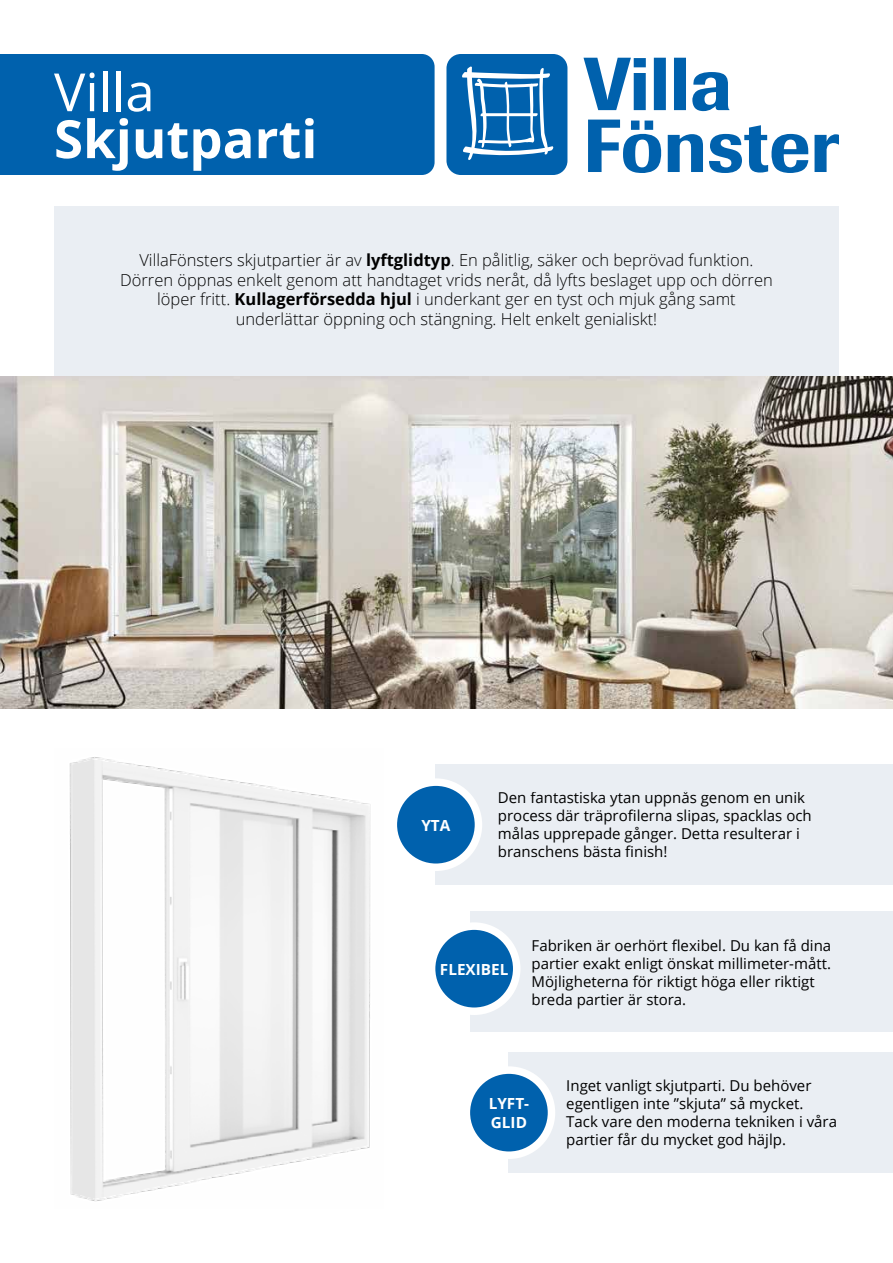
<style>
.page{position:relative;width:893px;height:1263px;background:#fff}
.page>*{position:absolute;margin:0;border:0;box-sizing:border-box;transform-origin:0 0}
.t1{font:700 52.65px "Open Sans";color:#fff}
.t2{font:52.65px "Open Sans";color:#fff}
.t3{font:300 16.5px/19.8px "Open Sans";color:#000;text-align:center}
.t4{font:700 15.3px/18.3px "Open Sans";color:#fff}
.t5{font:15px/18px "Open Sans";color:#000}
.s1{font-weight:700}
</style>
<div class="page">
<div style="left:0;top:54px;width:435px;height:121px;background:#0061ad"></div>
<div style="left:54px;top:206px;width:785px;height:170px;background:#eaeef3"></div>
<div style="left:446px;top:54px;width:121px;height:121px;background:#0061ad;border-radius:14px"></div>
<svg style="left:583px;top:58px;width:256px;height:115px"></svg>
<svg style="left:462px;top:66px;width:91px;height:94px"></svg>
<div style="left:436px;top:764px;width:457px;height:121px;background:#eaeef3"></div>
<div style="left:508px;top:1052px;width:385px;height:121px;background:#eaeef3"></div>
<div style="left:470px;top:911px;width:423px;height:121px;background:#eaeef3"></div>
<img style="left:0;top:376px;width:893px;height:332px">
<div style="left:466px;top:1070px;width:85px;height:85px;background:#0061ad;border-radius:50%"></div>
<div style="left:463px;top:1066px;width:92px;height:93px;border:8px solid #fff;border-radius:50%"></div>
<div style="left:432px;top:926px;width:85px;height:85px;background:#0061ad;border-radius:50%"></div>
<div style="left:428px;top:922px;width:92px;height:93px;border:8px solid #fff;border-radius:50%"></div>
<div style="left:393px;top:782px;width:85px;height:85px;background:#0061ad;border-radius:50%"></div>
<div style="left:390px;top:778px;width:92px;height:93px;border:8px solid #fff;border-radius:50%"></div>
<img style="left:69px;top:757px;width:302px;height:445px">
<h1 class="t2" style="left:54px;top:56px;width:102px">Villa</h1>
<h1 class="t1" style="left:54px;top:102px;width:265px">Skjutparti</h1>
<p class="t3" style="left:120px;top:249px;width:654px">VillaFönsters skjutpartier är av <span class="s1">lyftglidtyp</span>. En pålitlig, säker och beprövad funktion.<br>Dörren öppnas enkelt genom att handtaget vrids neråt, då lyfts beslaget upp och dörren löper fritt. <span class="s1">Kullagerförsedda hjul</span> i underkant ger en tyst och mjuk gång samt underlättar öppning och stängning. Helt enkelt genialiskt!</p>
<p class="t4" style="left:421px;top:815px;width:30px">YTA</p>
<p class="t5" style="left:498px;top:789px;width:315px">Den fantastiska ytan uppnås genom en unik process där träprofilerna slipas, spacklas och målas upprepade gånger. Detta resulterar i branschens bästa finish!</p>
<p class="t4" style="left:440px;top:959px;width:70px">FLEXIBEL</p>
<p class="t5" style="left:532px;top:936px;width:301px">Fabriken är oerhört flexibel. Du kan få dina partier exakt enligt önskat millimeter-mått.<br>Möjligheterna för riktigt höga eller riktigt breda partier är stora.</p>
<p class="t4" style="left:489px;top:1094px;width:42px">LYFT-<br>GLID</p>
<p class="t5" style="left:566px;top:1076px;width:272px">Inget vanligt skjutparti. Du behöver egentligen inte ”skjuta” så mycket.<br>Tack vare den moderna tekniken i våra partier får du mycket god häjlp.</p>
</div>
